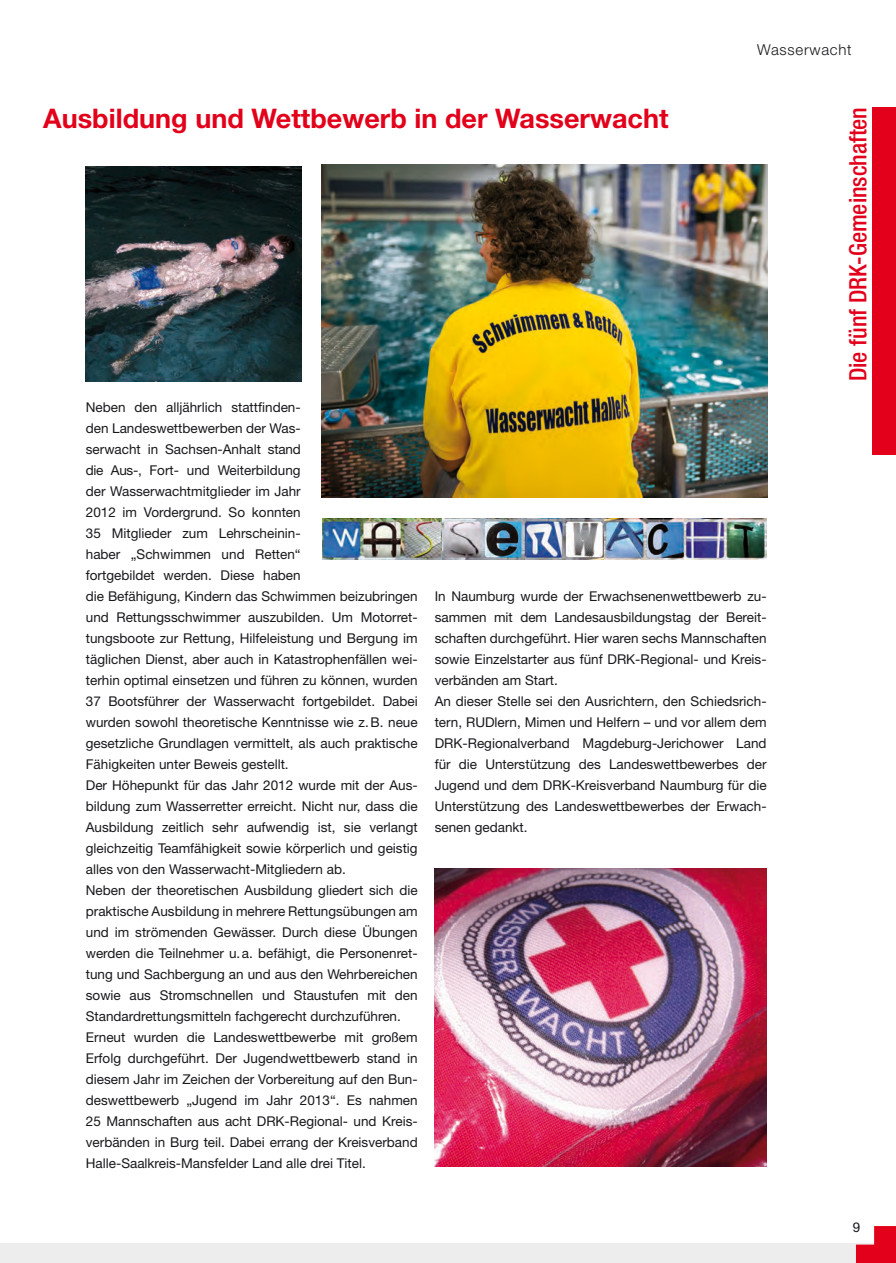
<style>
.page{position:relative;width:896px;height:1263px;background:#fff}
.page>*{position:absolute;margin:0;border:0;box-sizing:border-box;transform-origin:0 0}
.Head{font:700 27px "Helvetica Neue";color:#e2001a}
.Head-2{font:500 condensed 24px "Helvetica Neue";color:#e2001a}
.t1{font:300 15px "Helvetica Neue";letter-spacing:.05em;color:#1a171c}
.t2{font:13.5px/21px "Helvetica Neue";color:#1a171c;text-align:justify}
</style>
<div class="page">
<div style="left:1px;top:1242px;width:894px;height:20px;background:#ededee"></div>
<img style="left:322px;top:164px;width:445px;height:334px">
<img style="left:434px;top:868px;width:332px;height:298px">
<img style="left:86px;top:166px;width:216px;height:216px">
<div style="left:872px;top:107px;width:23px;height:348px;background:#e2001a"></div>
<img style="left:322px;top:519px;width:201px;height:40px">
<img style="left:523px;top:519px;width:161px;height:40px">
<img style="left:684px;top:519px;width:82px;height:40px">
<svg style="left:0;top:1242px;width:2px;height:21px"></svg>
<svg style="left:855px;top:1226px;width:41px;height:37px"></svg>
<p class="Head" style="left:43px;top:102px;width:626px">Ausbildung und Wettbewerb in der Wasserwacht</p>
<p class="t1" style="left:757px;top:41px;width:96px">Wasserwacht</p>
<p class="Head-2" style="left:843px;top:381px;width:276px;rotate:-90deg">Die fünf DRK-Gemeinschaften</p>
<p class="t2" style="left:86px;top:396px;width:333px;text-align:left">Neben den alljährlich stattfinden-<br>den Landeswettbewerben der Was-<br>serwacht in Sachsen-Anhalt stand<br>die Aus-, Fort- und Weiterbildung<br>der Wasserwachtmitglieder im Jahr<br>2012 im Vordergrund. So konnten<br>35 Mitglieder zum Lehrscheinin-<br>haber „Schwimmen und Retten“<br>fortgebildet werden. Diese haben<br>die Befähigung, Kindern das Schwimmen beizubringen und Rettungsschwimmer auszubilden. Um Motorret&shy;tungsboote zur Rettung, Hilfeleistung und Bergung im täglichen Dienst, aber auch in Katastrophenfällen wei&shy;terhin optimal einsetzen und führen zu können, wurden 37 Bootsführer der Wasserwacht fortgebildet. Dabei wurden sowohl theoretische Kenntnisse wie z.B. neue gesetzliche Grundlagen vermittelt, als auch praktische Fähigkeiten unter Beweis gestellt.</p>
<p class="t2" style="left:86px;top:774px;width:333px">Der Höhepunkt für das Jahr 2012 wurde mit der Aus&shy;bildung zum Wasserretter erreicht. Nicht nur, dass die Ausbildung zeitlich sehr aufwendig ist, sie verlangt gleichzeitig Teamfähigkeit sowie körperlich und geistig alles von den Wasserwacht-Mitgliedern ab.</p>
<p class="t2" style="left:86px;top:879px;width:333px">Neben der theoretischen Ausbildung gliedert sich die praktische Ausbildung in mehrere Rettungsübungen am und im strömenden Gewässer. Durch diese Übungen werden die Teilnehmer u.a. befähigt, die Personenret&shy;tung und Sachbergung an und aus den Wehrbereichen sowie aus Stromschnellen und Staustufen mit den Standardrettungsmitteln fachgerecht durchzuführen.</p>
<p class="t2" style="left:86px;top:1026px;width:333px">Erneut wurden die Landeswettbewerbe mit großem Erfolg durchgeführt. Der Jugendwettbewerb stand in diesem Jahr im Zeichen der Vorbereitung auf den Bun&shy;deswettbewerb „Jugend im Jahr 2013“. Es nahmen 25 Mannschaften aus acht DRK-Regional- und Kreis&shy;verbänden in Burg teil. Dabei errang der Kreisverband Halle-Saalkreis-Mansfelder Land alle drei Titel.</p>
<p class="t2" style="left:434px;top:585px;width:333px">In Naumburg wurde der Erwachsenenwettbewerb zu&shy;sammen mit dem Landesausbildungstag der Bereit&shy;schaften durchgeführt. Hier waren sechs Mannschaften sowie Einzelstarter aus fünf DRK-Regional- und Kreis&shy;verbänden am Start.</p>
<p class="t2" style="left:434px;top:690px;width:333px">An dieser Stelle sei den Ausrichtern, den Schiedsrich&shy;tern, RUDlern, Mimen und Helfern – und vor allem dem DRK-Regionalverband Magdeburg-Jerichower Land für die Unterstützung des Landeswettbewerbes der Jugend und dem DRK-Kreisverband Naumburg für die Unterstützung des Landeswettbewerbes der Erwach&shy;senen gedankt.</p>
<p class="t2" style="left:852px;top:1216px;width:9px">9</p>
</div>
